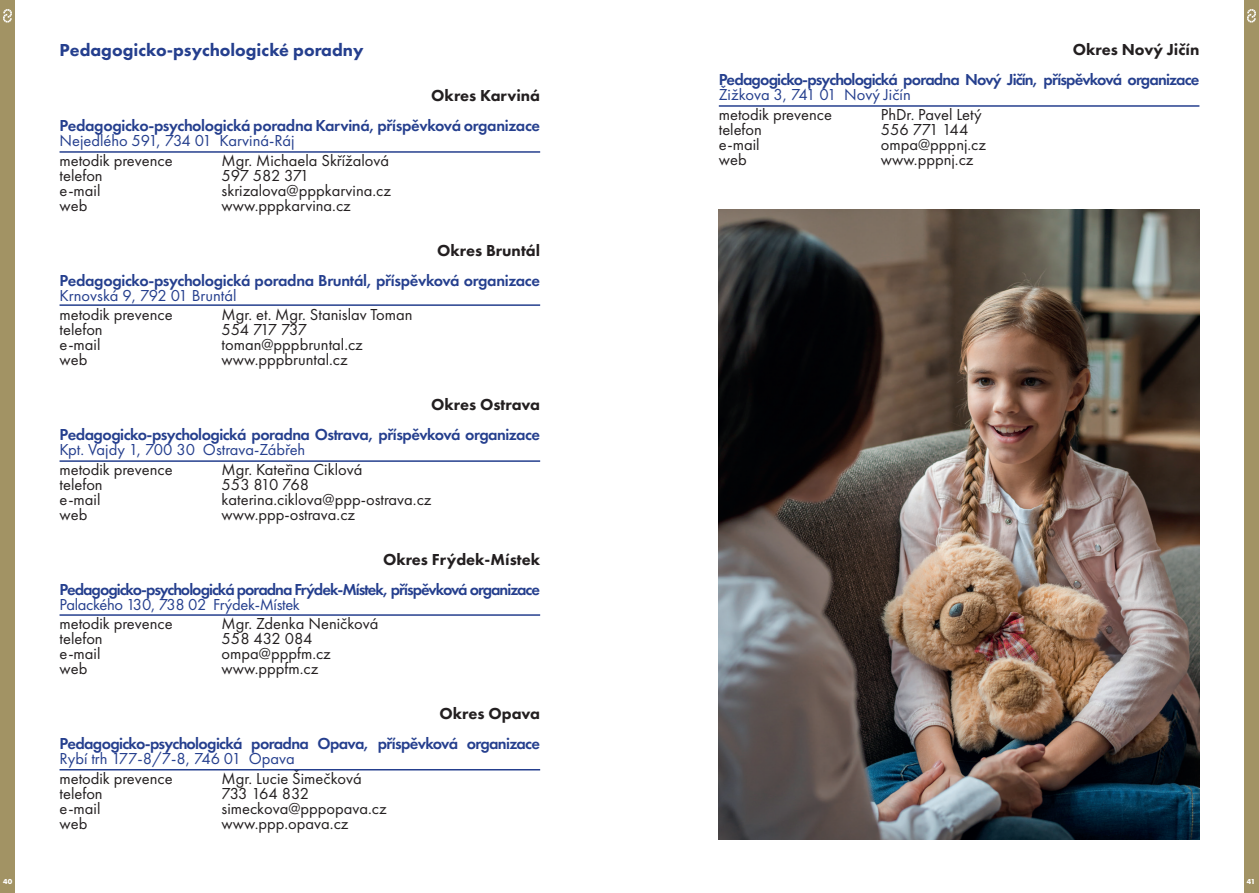
<style>
.page{position:relative;width:1259px;height:893px;background:#fff}
.page>*{position:absolute;margin:0;border:0;box-sizing:border-box;transform-origin:0 0}
.t1{font:800 18px "Futura PT";color:#253f8e}
.t2{font:16.5px "Futura PT";color:#231f20}
.t3{font:600 16.5px "Futura PT";letter-spacing:-.04em;color:#253f8e}
.t4{font:16.5px "Futura PT";color:#253f8e}
.t5{font:600 16.5px "Futura PT";letter-spacing:-.02em;color:#253f8e}
.t6{font:800 16.5px "Futura PT";color:#231f20}
.t7{font:600 16.5px "Futura PT";letter-spacing:-.06em;color:#253f8e}
.t8{font:16.5px "Futura PT";letter-spacing:-.02em;color:#253f8e}
.t9{font:16.5px "Futura PT";letter-spacing:-.035em;color:#231f20}
.t10{font:16.5px "Futura PT";letter-spacing:-.06em;color:#231f20}
.t11{font:16.5px "Futura PT";letter-spacing:-.03em;color:#231f20}
.t12{font:16.5px "Futura PT";letter-spacing:-.05em;color:#231f20}
.t13{font:700 7.5px "Futura PT";color:#fff}
</style>
<div class="page">
<div style="left:0;top:0;width:15px;height:893px;background:#a29364"></div>
<svg style="left:3px;top:9px;width:9px;height:14px"></svg>
<hr style="left:60px;top:151px;width:480px;height:2px;background:#253f8e">
<hr style="left:60px;top:304px;width:480px;height:2px;background:#253f8e">
<hr style="left:60px;top:460px;width:480px;height:2px;background:#253f8e">
<hr style="left:60px;top:614px;width:480px;height:2px;background:#253f8e">
<hr style="left:60px;top:769px;width:480px;height:1px;background:#253f8e">
<div style="left:1244px;top:0;width:15px;height:893px;background:#a29364"></div>
<svg style="left:1247px;top:9px;width:9px;height:14px"></svg>
<img style="left:719px;top:210px;width:480px;height:630px">
<hr style="left:719px;top:105px;width:480px;height:2px;background:#253f8e">
<p class="t1" style="left:60px;top:39px;width:306px">Pedagogicko-psychologické poradny</p>
<p class="t6" style="left:431px;top:85px;width:110px">Okres Karviná</p>
<p class="t5" style="left:60px;top:115px;width:482px">Pedagogicko-psychologická poradna Karviná, příspěvková organizace</p>
<p class="t4" style="left:60px;top:131px;width:237px">Nejedlého 591, 734 01 Karviná-Ráj</p>
<p class="t2" style="left:60px;top:150px;width:115px">metodik prevence</p>
<p class="t2" style="left:222px;top:150px;width:169px">Mgr. Michaela Skřížalová</p>
<p class="t2" style="left:60px;top:165px;width:45px">telefon</p>
<p class="t9" style="left:222px;top:165px;width:89px">597 582 371</p>
<p class="t2" style="left:60px;top:180px;width:42px">e-mail</p>
<p class="t2" style="left:222px;top:180px;width:171px">skrizalova@pppkarvina.cz</p>
<p class="t2" style="left:60px;top:195px;width:29px">web</p>
<p class="t2" style="left:222px;top:195px;width:131px">www.pppkarvina.cz</p>
<p class="t6" style="left:437px;top:240px;width:104px">Okres Bruntál</p>
<p class="t5" style="left:60px;top:270px;width:482px">Pedagogicko-psychologická poradna Bruntál, příspěvková organizace</p>
<p class="t4" style="left:60px;top:285px;width:178px">Krnovská 9, 792 01 Bruntál</p>
<p class="t2" style="left:60px;top:305px;width:115px">metodik prevence</p>
<p class="t2" style="left:222px;top:305px;width:193px">Mgr. et. Mgr. Stanislav Toman</p>
<p class="t2" style="left:60px;top:320px;width:45px">telefon</p>
<p class="t10" style="left:222px;top:320px;width:87px">554 717 737</p>
<p class="t2" style="left:60px;top:335px;width:42px">e-mail</p>
<p class="t2" style="left:222px;top:335px;width:143px">toman@pppbruntal.cz</p>
<p class="t2" style="left:60px;top:350px;width:29px">web</p>
<p class="t2" style="left:222px;top:350px;width:128px">www.pppbruntal.cz</p>
<p class="t6" style="left:431px;top:394px;width:110px">Okres Ostrava</p>
<p class="t3" style="left:60px;top:424px;width:482px">Pedagogicko-psychologická poradna Ostrava, příspěvková organizace</p>
<p class="t4" style="left:60px;top:440px;width:247px">Kpt. Vajdy 1, 700 30 Ostrava-Zábřeh</p>
<p class="t2" style="left:60px;top:459px;width:115px">metodik prevence</p>
<p class="t2" style="left:222px;top:459px;width:142px">Mgr. Kateřina Ciklová</p>
<p class="t2" style="left:60px;top:474px;width:45px">telefon</p>
<p class="t11" style="left:222px;top:474px;width:89px">553 810 768</p>
<p class="t2" style="left:60px;top:489px;width:42px">e-mail</p>
<p class="t2" style="left:222px;top:489px;width:211px">katerina.ciklova@ppp-ostrava.cz</p>
<p class="t2" style="left:60px;top:504px;width:29px">web</p>
<p class="t2" style="left:222px;top:504px;width:135px">www.ppp-ostrava.cz</p>
<p class="t6" style="left:383px;top:549px;width:159px">Okres Frýdek-Místek</p>
<p class="t7" style="left:60px;top:579px;width:482px">Pedagogicko-psychologická poradna Frýdek-Místek, příspěvková organizace</p>
<p class="t8" style="left:60px;top:594px;width:242px">Palackého 130, 738 02 Frýdek-Místek</p>
<p class="t2" style="left:60px;top:614px;width:115px">metodik prevence</p>
<p class="t2" style="left:222px;top:614px;width:158px">Mgr. Zdenka Neničková</p>
<p class="t2" style="left:60px;top:629px;width:45px">telefon</p>
<p class="t2" style="left:222px;top:629px;width:92px">558 432 084</p>
<p class="t2" style="left:60px;top:644px;width:42px">e-mail</p>
<p class="t2" style="left:222px;top:644px;width:111px">ompa@pppfm.cz</p>
<p class="t2" style="left:60px;top:659px;width:29px">web</p>
<p class="t2" style="left:222px;top:659px;width:98px">www.pppfm.cz</p>
<p class="t6" style="left:439px;top:703px;width:102px">Okres Opava</p>
<p class="t3" style="left:60px;top:733px;width:482px">Pedagogicko-psychologická poradna Opava, příspěvková organizace</p>
<p class="t4" style="left:60px;top:749px;width:237px">Rybí trh 177-8/7-8, 746 01 Opava</p>
<p class="t2" style="left:60px;top:768px;width:115px">metodik prevence</p>
<p class="t2" style="left:222px;top:768px;width:142px">Mgr. Lucie Šimečková</p>
<p class="t2" style="left:60px;top:783px;width:45px">telefon</p>
<p class="t12" style="left:222px;top:783px;width:89px">733 164 832</p>
<p class="t2" style="left:60px;top:798px;width:42px">e-mail</p>
<p class="t2" style="left:222px;top:798px;width:167px">simeckova@pppopava.cz</p>
<p class="t2" style="left:60px;top:813px;width:29px">web</p>
<p class="t2" style="left:222px;top:813px;width:128px">www.ppp.opava.cz</p>
<p class="t6" style="left:1073px;top:39px;width:128px">Okres Nový Jičín</p>
<p class="t3" style="left:719px;top:69px;width:482px">Pedagogicko-psychologická poradna Nový Jičín, příspěvková organizace</p>
<p class="t4" style="left:719px;top:85px;width:193px">Žižkova 3, 741 01 Nový Jičín</p>
<p class="t2" style="left:719px;top:104px;width:115px">metodik prevence</p>
<p class="t2" style="left:881px;top:104px;width:102px">PhDr. Pavel Letý</p>
<p class="t2" style="left:719px;top:119px;width:45px">telefon</p>
<p class="t2" style="left:881px;top:119px;width:89px">556 771 144</p>
<p class="t2" style="left:719px;top:134px;width:42px">e-mail</p>
<p class="t2" style="left:881px;top:134px;width:107px">ompa@pppnj.cz</p>
<p class="t2" style="left:719px;top:149px;width:29px">web</p>
<p class="t2" style="left:881px;top:149px;width:94px">www.pppnj.cz</p>
<p class="t13" style="left:3px;top:876px;width:11px">40</p>
<p class="t13" style="left:1247px;top:876px;width:10px">41</p>
</div>
